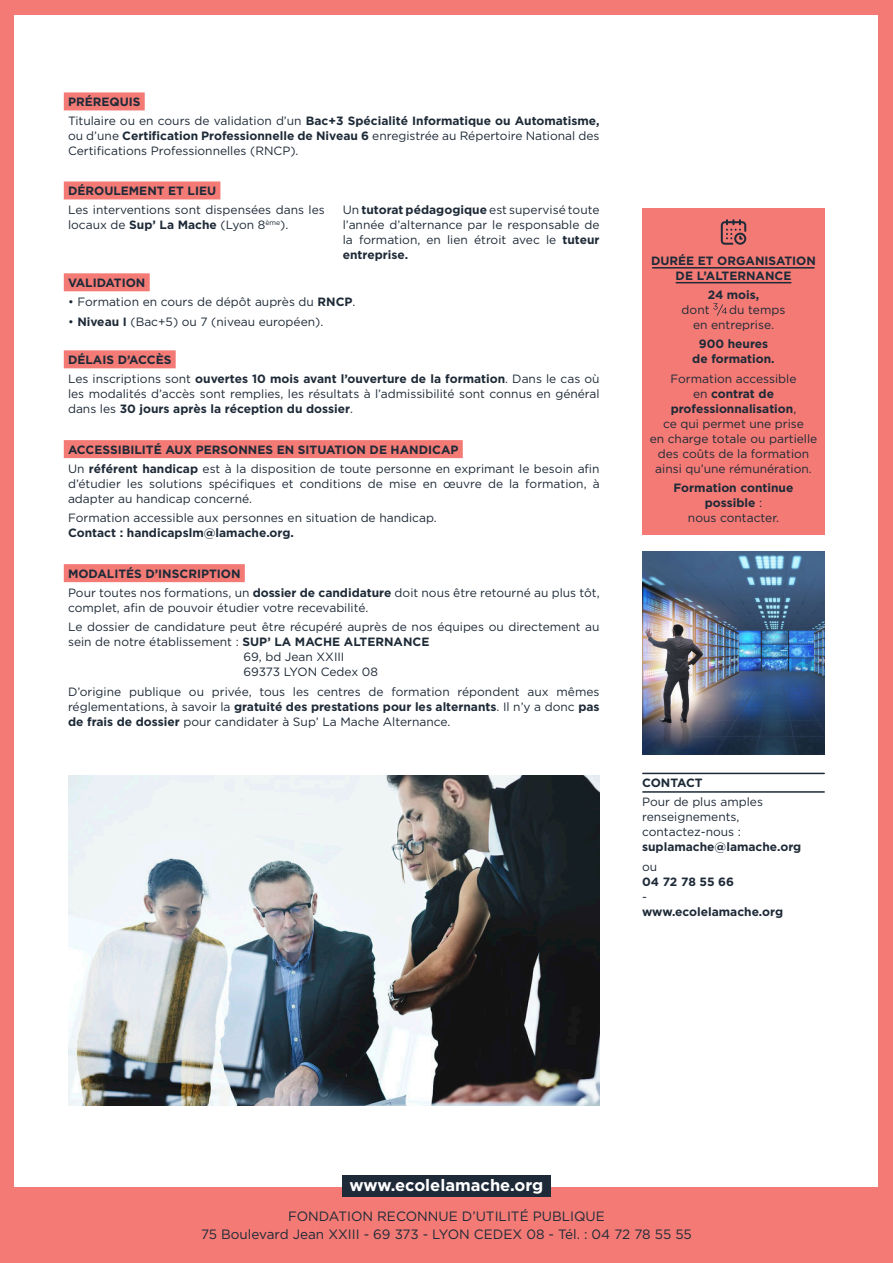
<style>
.page{position:relative;width:893px;height:1263px;background:#f37a75}
.page>*{position:absolute;margin:0;border:0;box-sizing:border-box;transform-origin:0 0}
.t1{font:700 16.5px "Gotham";color:#fff}
.t2{font:13.5px "Gotham";color:#1e2a37}
.t3{font:12px/15px "Gotham";color:#1e2a37}
.filet_de_titre{font:700 12px/15px "Gotham";color:#1e2a37}
.s1{font-weight:700}
.s2{font-weight:400}
</style>
<div class="page">
<div style="left:15px;top:15px;width:863px;height:1171px;background:#fff"></div>
<div style="left:342px;top:1176px;width:209px;height:21px;background:#1e2a37"></div>
<div style="left:64px;top:92px;width:81px;height:18px;background:#f37a75"></div>
<img style="left:642px;top:551px;width:183px;height:203px">
<div style="left:64px;top:273px;width:86px;height:18px;background:#f37a75"></div>
<div style="left:64px;top:350px;width:112px;height:18px;background:#f37a75"></div>
<div style="left:64px;top:440px;width:399px;height:18px;background:#f37a75"></div>
<div style="left:64px;top:564px;width:181px;height:18px;background:#f37a75"></div>
<div style="left:64px;top:181px;width:156px;height:18px;background:#f37a75"></div>
<img style="left:68px;top:775px;width:532px;height:330px">
<div style="left:642px;top:208px;width:183px;height:326px;background:#f37a75"></div>
<svg style="left:713px;top:303px;width:14px;height:13px"></svg>
<hr style="left:653px;top:267px;width:161px;height:2px;background:#1e2a37">
<hr style="left:676px;top:282px;width:115px;height:1px;background:#1e2a37">
<svg style="left:721px;top:219px;width:25px;height:26px"></svg>
<hr style="left:643px;top:773px;width:181px;height:1px;background:#1e2a37">
<hr style="left:643px;top:791px;width:181px;height:2px;background:#1e2a37">
<p class="filet_de_titre" style="left:68px;top:94px;width:74px">PRÉREQUIS</p>
<p class="t3" style="left:68px;top:113px;width:533px;text-align:justify">Titulaire ou en cours de validation d’un <span class="s1">Bac+3 Spécialité Informatique ou Automatisme, </span>ou d’une <span class="s1">Certification Professionnelle de Niveau 6</span> enregistrée au Répertoire National des Certifications Professionnelles (RNCP).</p>
<p class="filet_de_titre" style="left:68px;top:183px;width:150px">DÉROULEMENT ET LIEU</p>
<p class="t3" style="left:68px;top:202px;width:258px">Les interventions sont dispensées dans les locaux de <span class="s1">Sup’ La Mache</span> (Lyon 8<sup>ème</sup>).</p>
<p class="t3" style="left:343px;top:202px;width:258px;text-align:justify">Un <span class="s1">tutorat pédagogique</span> est supervisé toute l’année d’alternance par le responsable de la formation, en lien étroit avec le <span class="s1">tuteur entreprise.</span></p>
<p class="filet_de_titre" style="left:68px;top:275px;width:79px">VALIDATION</p>
<p class="t3" style="left:68px;top:294px;width:289px">• Formation en cours de dépôt auprès du <span class="s1">RNCP</span>.</p>
<p class="t3" style="left:68px;top:314px;width:257px">• <span class="s1">Niveau I</span> (Bac+5) ou 7 (niveau européen).</p>
<p class="filet_de_titre" style="left:68px;top:352px;width:105px">DÉLAIS D’ACCÈS</p>
<p class="t3" style="left:68px;top:371px;width:533px;text-align:justify">Les inscriptions sont <span class="s1">ouvertes 10 mois avant l’ouverture de la formation</span>. Dans le cas où les modalités d’accès sont remplies, les résultats à l’admissibilité sont connus en général dans les <span class="s1">30 jours après la réception du dossier</span>.</p>
<p class="filet_de_titre" style="left:68px;top:442px;width:392px">ACCESSIBILITÉ AUX PERSONNES EN SITUATION DE HANDICAP</p>
<p class="t3" style="left:68px;top:461px;width:533px;text-align:justify">Un <span class="s1">référent handicap</span> est à la disposition de toute personne en exprimant le besoin afin d’étudier les solutions spécifiques et conditions de mise en œuvre de la formation, à adapter au handicap concerné.</p>
<p class="t3" style="left:68px;top:510px;width:370px">Formation accessible aux personnes en situation de handicap.<br><span class="s1">Contact : handicapslm@lamache.org.</span></p>
<p class="filet_de_titre" style="left:68px;top:566px;width:174px">MODALITÉS D’INSCRIPTION</p>
<p class="t3" style="left:68px;top:585px;width:533px">Pour toutes nos formations, un <span class="s1">dossier de candidature</span> doit nous être retourné au plus tôt, complet, afin de pouvoir étudier votre recevabilité.</p>
<p class="t3" style="left:68px;top:619px;width:533px">Le dossier de candidature peut être récupéré auprès de nos équipes ou directement au sein de notre établissement : <span class="s1">SUP’ LA MACHE ALTERNANCE</span></p>
<p class="t3" style="left:244px;top:649px;width:102px">69, bd Jean XXIII</p>
<p class="t3" style="left:244px;top:664px;width:136px">69373 LYON Cedex 08</p>
<p class="t3" style="left:68px;top:684px;width:533px;text-align:justify">D’origine publique ou privée, tous les centres de formation répondent aux mêmes réglementations, à savoir la <span class="s1">gratuité des prestations pour les alternants</span>. Il n’y a donc <span class="s1">pas de frais de dossier</span> pour candidater à Sup’ La Mache Alternance.</p>
<p class="filet_de_titre" style="left:651px;top:253px;width:166px">DURÉE ET ORGANISATION</p>
<p class="filet_de_titre" style="left:676px;top:268px;width:117px">DE L’ALTERNANCE</p>
<p class="filet_de_titre" style="left:682px;top:287px;width:79px;text-indent:26px">24 mois, <span class="s2">dont</span></p>
<p class="t3" style="left:693px;top:302px;width:94px;text-indent:36px">du temps en entreprise.</p>
<p class="filet_de_titre" style="left:692px;top:336px;width:84px;text-align:center">900 heures de formation.</p>
<p class="t3" style="left:650px;top:370px;width:169px;text-align:center">Formation accessible<br>en <span class="s1">contrat de professionnalisation</span>,<br>ce qui permet une prise<br>en charge totale ou partielle des coûts de la formation ainsi qu’une rémunération.</p>
<p class="filet_de_titre" style="left:674px;top:480px;width:121px;text-align:center">Formation continue possible <span class="s2">:<br>nous contacter.</span></p>
<p class="filet_de_titre" style="left:642px;top:775px;width:62px">CONTACT</p>
<p class="t3" style="left:642px;top:794px;width:161px">Pour de plus amples renseignements, contactez-nous : <span class="s1">suplamache@lamache.org</span></p>
<p class="filet_de_titre" style="left:642px;top:858px;width:94px"><span class="s2">ou<br></span>04 72 78 55 66</p>
<p class="t3" style="left:642px;top:888px;width:6px">-</p>
<p class="filet_de_titre" style="left:642px;top:903px;width:143px">www.ecolelamache.org</p>
<p class="t1" style="left:349px;top:1175px;width:195px">www.ecolelamache.org</p>
<p class="t2" style="left:288px;top:1208px;width:318px">FONDATION RECONNUE D’UTILITÉ PUBLIQUE</p>
<p class="t2" style="left:201px;top:1226px;width:492px">75 Boulevard Jean XXIII - 69 373 - LYON CEDEX 08 - Tél. : 04 72 78 55 55</p>
</div>
